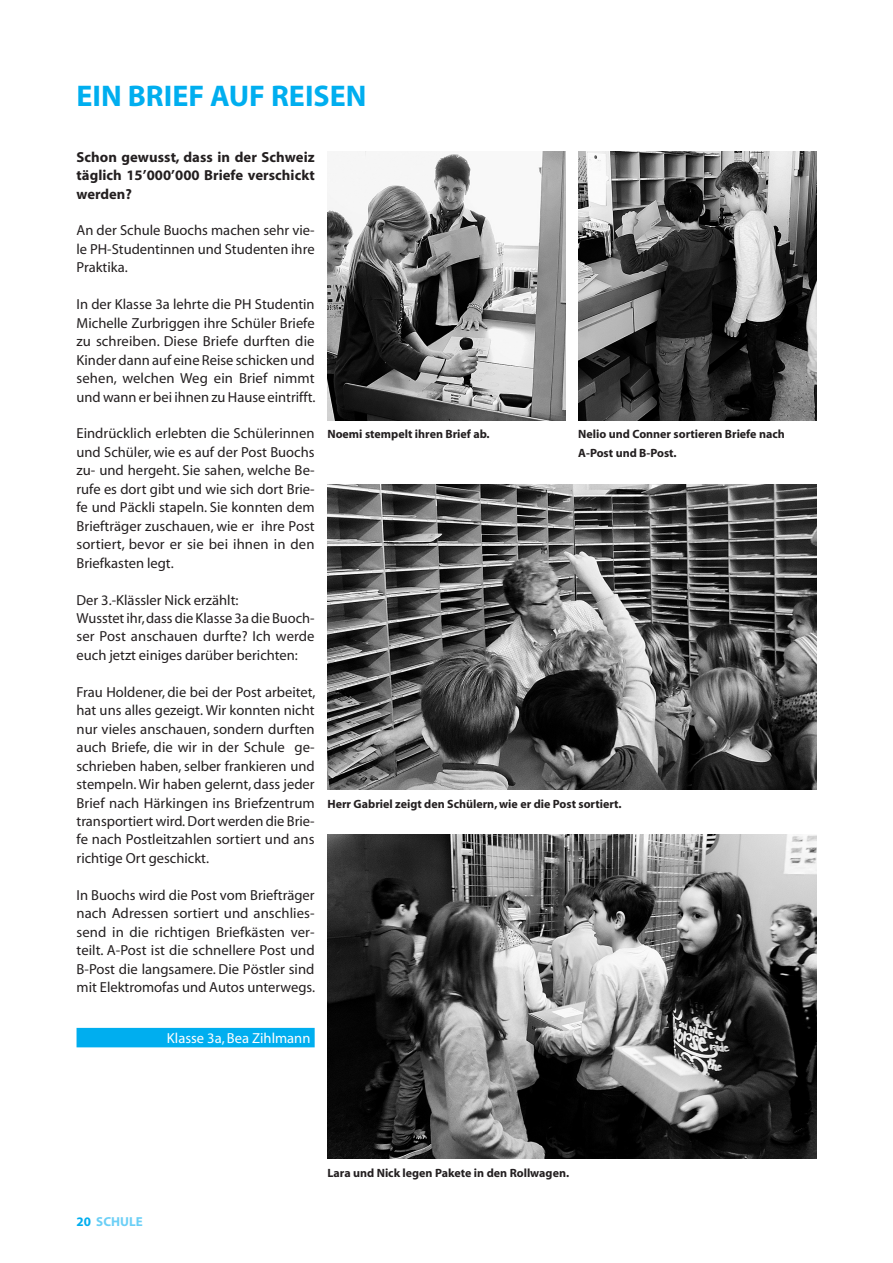
<style>
.page{position:relative;width:893px;height:1263px;background:#fff}
.page>*{position:absolute;margin:0;border:0;box-sizing:border-box;transform-origin:0 0}
.t1{font:700 30px "Myriad";color:#00aeef}
.t2{font:14.55px/18.5px "Myriad";color:#231f20;text-align:justify}
.t3{font:700 14.55px/18.5px "Myriad";letter-spacing:.005em;color:#231f20;text-align:justify}
.t4{font:14.55px "Myriad";color:#fff}
.t5{font:700 13.05px "Myriad";color:#6bcff6}
.t6{font:700 12px/18.5px "Myriad";color:#231f20}
.s1{color:#00aeef}
</style>
<div class="page">
<div style="left:77px;top:1028px;width:238px;height:19px;background:#00aeef"></div>
<img style="left:578px;top:152px;width:238px;height:268px">
<img style="left:327px;top:152px;width:239px;height:268px">
<img style="left:327px;top:485px;width:489px;height:304px">
<img style="left:327px;top:834px;width:489px;height:324px">
<h1 class="t1" style="left:77px;top:81px;width:291px">EIN BRIEF AUF REISEN</h1>
<p class="t3" style="left:77px;top:148px;width:240px">Schon gewusst, dass in der Schweiz täglich 15’000’000 Briefe verschickt werden?</p>
<p class="t2" style="left:77px;top:222px;width:240px">An der Schule Buochs machen sehr vie&shy;le PH-Studentinnen und Studenten ihre Praktika.</p>
<p class="t2" style="left:77px;top:296px;width:241px">In der Klasse 3a lehrte die PH Studentin Michelle Zurbriggen ihre Schüler Briefe zu schreiben. Diese Briefe durften die Kinder dann auf eine Reise schicken und sehen, welchen Weg ein Brief nimmt und wann er bei ihnen zu Hause eintrifft.</p>
<p class="t2" style="left:77px;top:425px;width:240px">Eindrücklich erlebten die Schülerinnen und Schüler, wie es auf der Post Buochs zu- und hergeht. Sie sahen, welche Be&shy;rufe es dort gibt und wie sich dort Brie&shy;fe und Päckli stapeln. Sie konnten dem Briefträger zuschauen, wie er ihre Post sortiert, bevor er sie bei ihnen in den Briefkasten legt.</p>
<p class="t2" style="left:77px;top:591px;width:240px;text-align:left">Der 3.-Klässler Nick erzählt:<br>Wusstet ihr, dass die Klasse 3a die Buoch&shy;ser Post anschauen durfte? Ich werde euch jetzt einiges darüber berichten:</p>
<p class="t2" style="left:77px;top:683px;width:241px">Frau Holdener, die bei der Post arbeitet, hat uns alles gezeigt. Wir konnten nicht nur vieles anschauen, sondern durften auch Briefe, die wir in der Schule ge&shy;schrieben haben, selber frankieren und stempeln. Wir haben gelernt, dass jeder Brief nach Härkingen ins Briefzentrum transportiert wird. Dort werden die Brie&shy;fe nach Postleitzahlen sortiert und ans richtige Ort geschickt.</p>
<p class="t2" style="left:77px;top:886px;width:240px">In Buochs wird die Post vom Briefträger nach Adressen sortiert und anschlies&shy;send in die richtigen Briefkästen ver&shy;teilt. A-Post ist die schnellere Post und B-Post die langsamere. Die Pöstler sind mit Elektromofas und Autos unterwegs.</p>
<p class="t4" style="left:167px;top:1031px;width:145px">Klasse 3a, Bea Zihlmann</p>
<p class="t6" style="left:327px;top:426px;width:164px">Noemi stempelt ihren Brief ab.</p>
<p class="t6" style="left:578px;top:426px;width:208px">Nelio und Conner sortieren Briefe nach<br>A-Post und B-Post.</p>
<p class="t6" style="left:327px;top:795px;width:296px">Herr Gabriel zeigt den Schülern, wie er die Post sortiert.</p>
<p class="t5" style="left:77px;top:1215px;width:68px"><span class="s1">20</span> SCHULE</p>
<p class="t6" style="left:327px;top:1164px;width:243px">Lara und Nick legen Pakete in den Rollwagen.</p>
</div>
